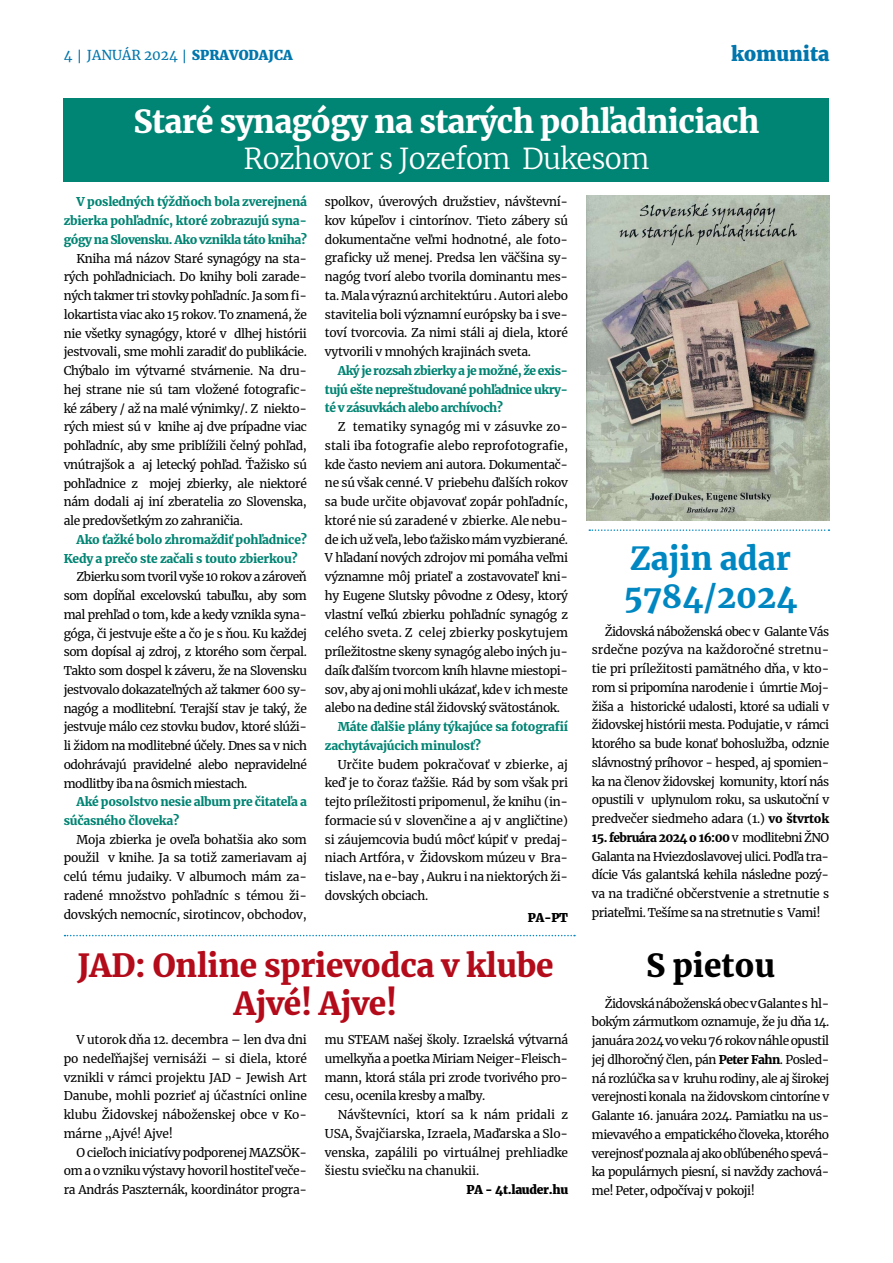
<style>
.page{position:relative;width:893px;height:1263px;background:#fff}
.page>*{position:absolute;margin:0;border:0;box-sizing:border-box;transform-origin:0 0}
.t1{font:900 31.5px/37.8px "Merriweather";letter-spacing:-.01em;color:#b40b1a;text-align:center}
.t2{font:900 31.5px "Merriweather";letter-spacing:-.02em;color:#fff}
.t3{font:900 31.5px/37.8px "Merriweather";color:#0087c1}
.t4{font:900 31.5px "Merriweather";color:#000}
.t5{font:300 28.5px "Merriweather";letter-spacing:-.02em;color:#fff}
.t6{font:800 19.5px "Merriweather";color:#0076ad}
.t7{font:13.5px "Merriweather";color:#0076ad}
.t8{font:12px/18.8px "Merriweather";letter-spacing:-.03em;color:#000;text-align:justify}
.t9{font:900 12px/18.8px "Merriweather";letter-spacing:-.02em;color:#008473}
.t10{font:800 12px "Merriweather";letter-spacing:-.025em;color:#000}
.s1{font-family:"Open Sans";font-weight:600}
.s2{font-weight:800}
.s3{font-weight:900}
</style>
<div class="page">
<div style="left:64px;top:98px;width:765px;height:84px;background:#008473"></div>
<img style="left:587px;top:196px;width:242px;height:325px">
<svg style="left:65px;top:935px;width:510px;height:1px"></svg>
<svg style="left:589px;top:529px;width:240px;height:2px"></svg>
<p class="t7" style="left:64px;top:46px;width:230px">4 <span class="s1">|</span> JANUÁR 2024 <span class="s1">|</span> <span class="s2">SPRAVODAJCA</span></p>
<h3 class="t6" style="left:731px;top:42px;width:100px">komunita</h3>
<h1 class="t2" style="left:134px;top:100px;width:627px">Staré synagógy na starých pohľadniciach</h1>
<h2 class="t5" style="left:244px;top:139px;width:407px">Rozhovor s Jozefom Dukesom</h2>
<p class="t9" style="left:64px;top:192px;width:245px;text-align:justify;text-indent:13px">V posledných týždňoch bola zverejnená zbierka pohľadníc, ktoré zobrazujú syna&shy;gógy na Slovensku. Ako vznikla táto kniha?</p>
<p class="t8" style="left:64px;top:248px;width:245px;text-indent:13px">Kniha má názov Staré synagógy na sta&shy;rých pohľadniciach. Do knihy boli zarade&shy;ných takmer tri stovky pohľadníc. Ja som fi&shy;lokartista viac ako 15 rokov. To znamená, že nie všetky synagógy, ktoré v dlhej histórii jestvovali, sme mohli zaradiť do publikácie.<br>Chýbalo im výtvarné stvárnenie. Na dru&shy;hej strane nie sú tam vložené fotografic&shy;ké zábery / až na malé výnimky/. Z niekto&shy;rých miest sú v knihe aj dve prípadne viac pohľadníc, aby sme priblížili čelný pohľad, vnútrajšok a aj letecký pohľad. Ťažisko sú pohľadnice z mojej zbierky, ale niektoré nám dodali aj iní zberatelia zo Slovenska, ale predovšetkým zo zahraničia.</p>
<p class="t9" style="left:64px;top:530px;width:245px;text-indent:13px">Ako ťažké bolo zhromaždiť pohľadnice?<br>Kedy a prečo ste začali s touto zbierkou?</p>
<p class="t8" style="left:64px;top:567px;width:245px;text-indent:13px">Zbierku som tvoril vyše 10 rokov a zároveň som dopĺňal excelovskú tabuľku, aby som mal prehľad o tom, kde a kedy vznikla syna&shy;góga, či jestvuje ešte a čo je s ňou. Ku každej som dopísal aj zdroj, z ktorého som čerpal.<br>Takto som dospel k záveru, že na Slovensku jestvovalo dokazateľných až takmer 600 sy&shy;nagóg a modlitební. Terajší stav je taký, že jestvuje málo cez stovku budov, ktoré slúži&shy;li židom na modlitebné účely. Dnes sa v nich odohrávajú pravidelné alebo nepravidelné modlitby iba na ôsmich miestach.</p>
<p class="t9" style="left:64px;top:792px;width:245px;text-indent:13px">Aké posolstvo nesie album pre čitateľa a súčasného človeka?</p>
<p class="t8" style="left:64px;top:830px;width:245px;text-indent:13px">Moja zbierka je oveľa bohatšia ako som použil v knihe. Ja sa totiž zameriavam aj celú tému judaiky. V albumoch mám za&shy;radené množstvo pohľadníc s témou ži&shy;dovských nemocníc, sirotincov, obchodov,</p>
<p class="t8" style="left:325px;top:192px;width:245px">spolkov, úverových družstiev, návštevní&shy;kov kúpeľov i cintorínov. Tieto zábery sú dokumentačne veľmi hodnotné, ale foto&shy;graficky už menej. Predsa len väčšina sy&shy;nagóg tvorí alebo tvorila dominantu mes&shy;ta. Mala výraznú architektúru . Autori alebo stavitelia boli významní európsky ba i sve&shy;toví tvorcovia. Za nimi stáli aj diela, ktoré vytvorili v mnohých krajinách sveta.</p>
<p class="t9" style="left:325px;top:361px;width:245px;text-align:justify;text-indent:13px">Aký je rozsah zbierky a je možné, že exis&shy;tujú ešte nepreštudované pohľadnice ukry&shy;té v zásuvkách alebo archívoch?</p>
<p class="t8" style="left:325px;top:417px;width:245px;text-indent:13px">Z tematiky synagóg mi v zásuvke zo&shy;stali iba fotografie alebo reprofotografie, kde často neviem ani autora. Dokumentač&shy;ne sú však cenné. V priebehu ďalších rokov sa bude určite objavovať zopár pohľadníc, ktoré nie sú zaradené v zbierke. Ale nebu&shy;de ich už veľa, lebo ťažisko mám vyzbierané.<br>V hľadaní nových zdrojov mi pomáha veľmi významne môj priateľ a zostavovateľ kni&shy;hy Eugene Slutsky pôvodne z Odesy, ktorý vlastní veľkú zbierku pohľadníc synagóg z celého sveta. Z celej zbierky poskytujem príležitostne skeny synagóg alebo iných ju&shy;daík ďalším tvorcom kníh hlavne miestopi&shy;sov, aby aj oni mohli ukázať, kde v ich meste alebo na dedine stál židovský svätostánok.</p>
<p class="t9" style="left:325px;top:717px;width:245px;text-indent:13px">Máte ďalšie plány týkajúce sa fotografií zachytávajúcich minulosť?</p>
<p class="t8" style="left:325px;top:754px;width:245px;text-indent:13px">Určite budem pokračovať v zbierke, aj keď je to čoraz ťažšie. Rád by som však pri tejto príležitosti pripomenul, že knihu (in&shy;formacie sú v slovenčine a aj v angličtine) si záujemcovia budú môcť kúpiť v predaj&shy;niach Artfóra, v Židovskom múzeu v Bra&shy;tislave, na e-bay , Aukru i na niektorých ži&shy;dovských obciach.</p>
<p class="t10" style="left:528px;top:910px;width:42px">PA-PT</p>
<h1 class="t1" style="left:77px;top:946px;width:478px">JAD: Online sprievodca v klube<br>Ajvé! Ajve!</h1>
<p class="t8" style="left:64px;top:1030px;width:245px;text-indent:13px">V utorok dňa 12. decembra – len dva dni po nedeľňajšej vernisáži – si diela, ktoré vznikli v rámci projektu JAD - Jewish Art Danube, mohli pozrieť aj účastníci online klubu Židovskej náboženskej obce v Ko&shy;márne „Ajvé! Ajve!</p>
<p class="t8" style="left:64px;top:1142px;width:245px;text-indent:13px">O cieľoch iniciatívy podporenej MAZSÖK&shy;om a o vzniku výstavy hovoril hostiteľ veče&shy;ra András Paszternák, koordinátor progra-</p>
<p class="t8" style="left:325px;top:1030px;width:245px">mu STEAM našej školy. Izraelská výtvarná umelkyňa a poetka Miriam Neiger-Fleisch&shy;mann, ktorá stála pri zrode tvorivého pro&shy;cesu, ocenila kresby a maľby.</p>
<p class="t8" style="left:325px;top:1105px;width:245px;text-indent:13px">Návštevníci, ktorí sa k nám pridali z USA, Švajčiarska, Izraela, Maďarska a Slo&shy;venska, zapálili po virtuálnej prehliadke šiestu sviečku na chanukii.</p>
<p class="t10" style="left:466px;top:1182px;width:103px">PA - 4t.lauder.hu</p>
<h1 class="t3" style="left:623px;top:539px;width:176px">Zajin adar<br>5784/2024</h1>
<p class="t8" style="left:592px;top:621px;width:239px;text-indent:13px">Židovská náboženská obec v Galante Vás srdečne pozýva na každoročné stretnu&shy;tie pri príležitosti pamätného dňa, v kto&shy;rom si pripomína narodenie i úmrtie Moj&shy;žiša a historické udalosti, ktoré sa udiali v židovskej histórii mesta. Podujatie, v rámci ktorého sa bude konať bohoslužba, odznie slávnostný príhovor - hesped, aj spomien&shy;ka na členov židovskej komunity, ktorí nás opustili v uplynulom roku, sa uskutoční v predvečer siedmeho adara (1.) <span class="s3">vo štvrtok</span></p>
<p class="t8" style="left:592px;top:828px;width:239px"><span class="s3">15. februára 2024 o 16:00</span> v modlitebni ŽNO Galanta na Hviezdoslavovej ulici. Podľa tra&shy;dície Vás galantská kehila následne pozý&shy;va na tradičné občerstvenie a stretnutie s priateľmi. Tešíme sa na stretnutie s Vami!</p>
<h1 class="t4" style="left:646px;top:944px;width:130px">S pietou</h1>
<p class="t8" style="left:592px;top:993px;width:239px;text-indent:13px">Židovská náboženská obec vGalante s hl&shy;bokým zármutkom oznamuje, že ju dňa 14. januára 2024 vo veku 76 rokov náhle opustil jej dlhoročný člen, pán <span class="s3">Peter Fahn</span>. Posled&shy;ná rozlúčka sa v kruhu rodiny, ale aj širokej verejnosti konala na židovskom cintoríne v Galante 16. januára 2024. Pamiatku na us&shy;mievavého a empatického človeka, ktorého verejnosť poznala aj ako obľúbeného spevá&shy;ka populárnych piesní, si navždy zachová&shy;me! Peter, odpočívaj v pokoji!</p>
</div>
